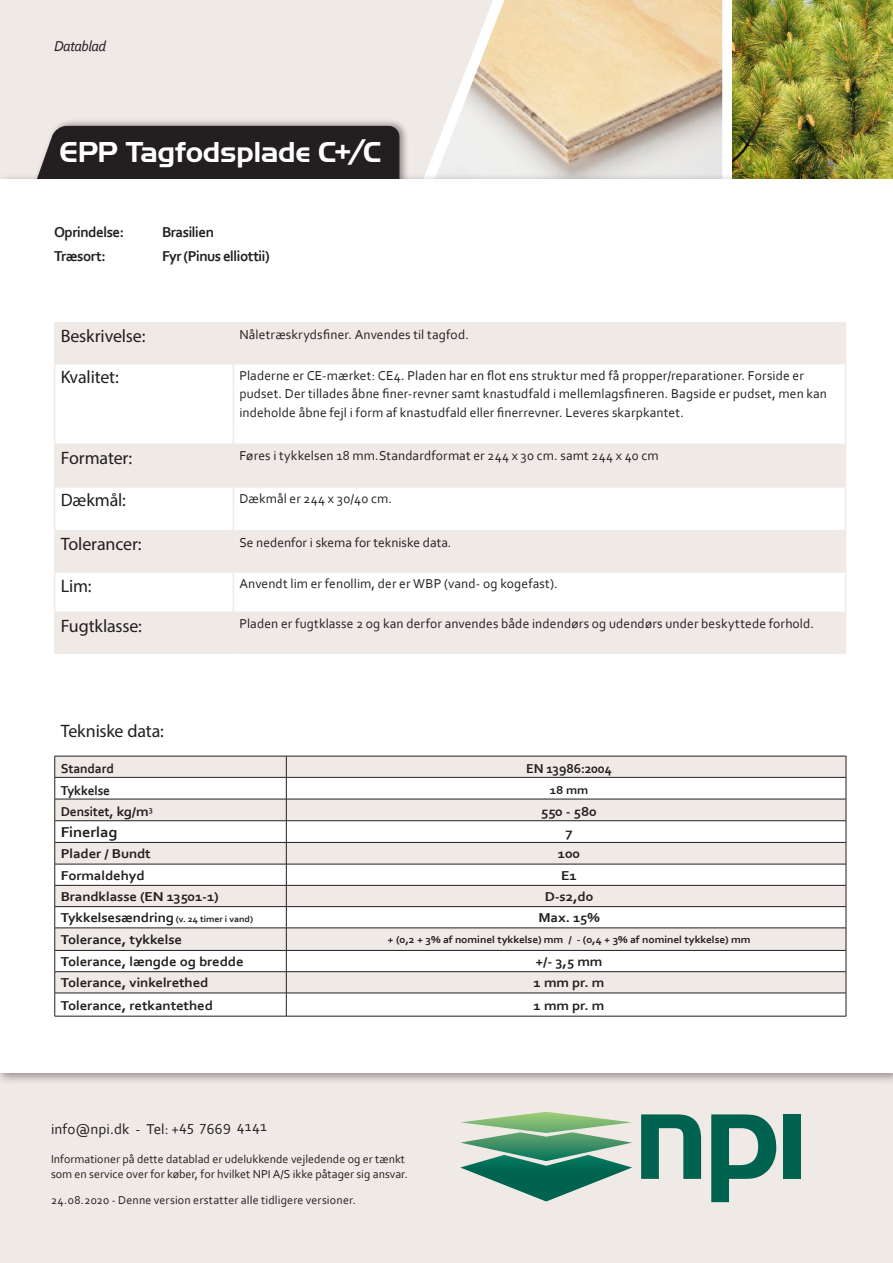
<style>
.page{position:relative;width:893px;height:1263px;background:#f0eae7}
.page>*{position:absolute;margin:0;border:0;box-sizing:border-box;transform-origin:0 0}
.Normal{font:700 30px "Handel Got D";letter-spacing:-.015em;color:#fff}
.t1{font:18px "Myriad Pro";letter-spacing:-.01em;color:#231f20}
.Brød{font:700 15px "Corbel";letter-spacing:-.03em;color:#231f20}
.t2{font:15px "Corbel";letter-spacing:.005em;color:#231f20}
.Brød-2{font:700 15px "Corbel";letter-spacing:-.01em;color:#231f20;scale:1.1 1}
.t3{font:italic 15px "Corbel";letter-spacing:-.04em;color:#231f20}
.t4{font:13.5px/18.8px "Corbel";letter-spacing:.01em;color:#231f20}
.Brød-3{font:700 13.5px "Corbel";letter-spacing:-.01em;color:#231f20;scale:1.1 1}
.Brød-4{font:700 13.5px "Corbel";letter-spacing:-.01em;color:#231f20}
.t5{font:12px "Corbel";color:#231f20}
.Brød-5{font:700 12px "Corbel";color:#231f20;scale:1.1 1}
.Brød-6{font:700 10.5px "Corbel";letter-spacing:-.01em;color:#231f20;scale:1.1 1}
.s1{font-size:9px}
</style>
<div class="page">
<svg style="left:426px;top:0;width:306px;height:174px"></svg>
<div style="left:30px;top:118px;width:379px;height:87px;background:#231f20;opacity:.45"></div>
<svg style="left:30px;top:125px;width:370px;height:49px;background:#2f2b2c"></svg>
<div style="left:0;top:180px;width:893px;height:893px;background:#fff"></div>
<svg style="left:56px;top:323px;width:789px;height:329px"></svg>
<hr style="left:54px;top:322px;width:179px;height:1px;background:#f0eae7">
<hr style="left:54px;top:323px;width:2px;height:40px;background:#f0eae7">
<hr style="left:233px;top:322px;width:613px;height:1px;background:#f0eae7">
<hr style="left:233px;top:323px;width:1px;height:40px;background:#f0eae7">
<hr style="left:845px;top:323px;width:1px;height:40px;background:#f0eae7">
<hr style="left:54px;top:363px;width:179px;height:1px;background:#f0eae7">
<hr style="left:54px;top:364px;width:2px;height:80px;background:#f0eae7">
<hr style="left:233px;top:363px;width:613px;height:1px;background:#f0eae7">
<hr style="left:233px;top:364px;width:1px;height:80px;background:#f0eae7">
<hr style="left:845px;top:364px;width:1px;height:80px;background:#f0eae7">
<hr style="left:54px;top:444px;width:179px;height:1px;background:#f0eae7">
<hr style="left:54px;top:445px;width:2px;height:41px;background:#f0eae7">
<hr style="left:233px;top:444px;width:613px;height:1px;background:#f0eae7">
<hr style="left:233px;top:445px;width:1px;height:41px;background:#f0eae7">
<hr style="left:845px;top:445px;width:1px;height:41px;background:#f0eae7">
<hr style="left:54px;top:486px;width:179px;height:2px;background:#f0eae7">
<hr style="left:54px;top:488px;width:2px;height:42px;background:#f0eae7">
<hr style="left:233px;top:486px;width:613px;height:2px;background:#f0eae7">
<hr style="left:233px;top:488px;width:1px;height:42px;background:#f0eae7">
<hr style="left:845px;top:488px;width:1px;height:42px;background:#f0eae7">
<hr style="left:54px;top:530px;width:179px;height:2px;background:#f0eae7">
<hr style="left:54px;top:532px;width:2px;height:39px;background:#f0eae7">
<hr style="left:233px;top:530px;width:613px;height:2px;background:#f0eae7">
<hr style="left:233px;top:532px;width:1px;height:39px;background:#f0eae7">
<hr style="left:845px;top:532px;width:1px;height:39px;background:#f0eae7">
<hr style="left:54px;top:571px;width:179px;height:2px;background:#f0eae7">
<hr style="left:54px;top:573px;width:2px;height:39px;background:#f0eae7">
<hr style="left:233px;top:571px;width:613px;height:2px;background:#f0eae7">
<hr style="left:233px;top:573px;width:1px;height:39px;background:#f0eae7">
<hr style="left:845px;top:573px;width:1px;height:39px;background:#f0eae7">
<hr style="left:54px;top:612px;width:179px;height:1px;background:#f0eae7">
<hr style="left:54px;top:613px;width:2px;height:39px;background:#f0eae7">
<hr style="left:233px;top:612px;width:613px;height:1px;background:#f0eae7">
<hr style="left:233px;top:613px;width:1px;height:39px;background:#f0eae7">
<hr style="left:845px;top:613px;width:1px;height:39px;background:#f0eae7">
<hr style="left:54px;top:652px;width:179px;height:2px;background:#f0eae7">
<hr style="left:233px;top:652px;width:613px;height:2px;background:#f0eae7">
<hr style="left:55px;top:1016px;width:231px;height:1px;background:#231f20">
<hr style="left:286px;top:1016px;width:560px;height:1px;background:#231f20">
<svg style="left:54px;top:756px;width:793px;height:260px"></svg>
<img style="left:732px;top:0;width:161px;height:179px">
<svg style="left:460px;top:1112px;width:172px;height:89px"></svg>
<svg style="left:641px;top:1114px;width:60px;height:65px"></svg>
<svg style="left:711px;top:1114px;width:65px;height:88px"></svg>
<div style="left:783px;top:1114px;width:17px;height:65px;background:#006350"></div>
<p class="t3" style="left:54px;top:37px;width:54px">Datablad</p>
<p class="Normal" style="left:60px;top:135px;width:323px">EPP Tagfodsplade C+/C</p>
<p class="Brød" style="left:54px;top:223px;width:72px">Oprindelse:</p>
<p class="Brød" style="left:162px;top:223px;width:54px">Brasilien</p>
<p class="Brød" style="left:54px;top:247px;width:53px">Træsort:</p>
<p class="Brød" style="left:162px;top:247px;width:109px">Fyr (Pinus elliottii)</p>
<p class="t1" style="left:61px;top:325px;width:86px">Beskrivelse:</p>
<p class="t4" style="left:239px;top:325px;width:231px">Nåletræskrydsfiner. Anvendes til tagfod.</p>
<p class="t1" style="left:61px;top:366px;width:60px">Kvalitet:</p>
<p class="t4" style="left:239px;top:365px;width:589px">Pladerne er CE-mærket: CE4. Pladen har en flot ens struktur med få propper/reparationer. Forside er pudset. Der tillades åbne finer-revner samt knastudfald i mellemlagsfineren. Bagside er pudset, men kan indeholde åbne fejl i form af knastudfald eller finerrevner. Leveres skarpkantet.</p>
<p class="t1" style="left:61px;top:447px;width:73px">Formater:</p>
<p class="t4" style="left:239px;top:446px;width:421px">Føres i tykkelsen 18 mm.Standardformat er 244 x 30 cm. samt 244 x 40 cm</p>
<p class="t1" style="left:61px;top:489px;width:67px">Dækmål:</p>
<p class="t4" style="left:239px;top:489px;width:154px">Dækmål er 244 x 30/40 cm.</p>
<p class="t1" style="left:61px;top:533px;width:82px">Tolerancer:</p>
<p class="t4" style="left:239px;top:533px;width:214px">Se nedenfor i skema for tekniske data.</p>
<p class="t1" style="left:61px;top:574px;width:32px">Lim:</p>
<p class="t4" style="left:239px;top:574px;width:320px">Anvendt lim er fenollim, der er WBP (vand- og kogefast).</p>
<p class="t1" style="left:61px;top:615px;width:83px">Fugtklasse:</p>
<p class="t4" style="left:239px;top:614px;width:576px">Pladen er fugtklasse 2 og kan derfor anvendes både indendørs og udendørs under beskyttede forhold.</p>
<p class="t1" style="left:61px;top:720px;width:105px">Tekniske data:</p>
<p class="Brød-4" style="left:61px;top:760px;width:55px">Standard</p>
<p class="Brød-4" style="left:526px;top:760px;width:87px">EN 13986:2004</p>
<p class="Brød-4" style="left:61px;top:782px;width:51px">Tykkelse</p>
<p class="Brød-5" style="left:550px;top:783px;width:37px">18 mm</p>
<p class="Brød-4" style="left:61px;top:803px;width:94px">Densitet, kg/m<sup>3</sup></p>
<p class="Brød-3" style="left:541px;top:803px;width:52px">550 - 580</p>
<p class="Brød-2" style="left:61px;top:823px;width:53px">Finerlag</p>
<p class="Brød-3" style="left:565px;top:824px;width:8px">7</p>
<p class="Brød-3" style="left:61px;top:845px;width:83px">Plader / Bundt</p>
<p class="Brød-3" style="left:558px;top:845px;width:22px">100</p>
<p class="Brød-3" style="left:61px;top:867px;width:78px">Formaldehyd</p>
<p class="Brød-3" style="left:561px;top:867px;width:16px">E1</p>
<p class="Brød-3" style="left:61px;top:888px;width:145px">Brandklasse (EN 13501-1)</p>
<p class="Brød-3" style="left:545px;top:888px;width:46px">D-s2,d0</p>
<p class="Brød-3" style="left:61px;top:909px;width:176px">Tykkelsesændring <span class="s1">(v. 24 timer i vand)</span></p>
<p class="Brød-3" style="left:538px;top:909px;width:57px">Max. 15%</p>
<p class="Brød-3" style="left:61px;top:931px;width:112px">Tolerance, tykkelse</p>
<p class="Brød-6" style="left:388px;top:933px;width:331px">+ (0,2 + 3% af nominel tykkelse) mm / - (0,4 + 3% af nominel tykkelse) mm</p>
<p class="Brød-3" style="left:61px;top:953px;width:168px">Tolerance, længde og bredde</p>
<p class="Brød-3" style="left:536px;top:953px;width:62px">+/- 3,5 mm</p>
<p class="Brød-3" style="left:61px;top:974px;width:136px">Tolerance, vinkelrethed</p>
<p class="Brød-3" style="left:534px;top:974px;width:66px">1 mm pr. m</p>
<p class="Brød-3" style="left:61px;top:997px;width:140px">Tolerance, retkantethed</p>
<p class="Brød-3" style="left:534px;top:997px;width:66px">1 mm pr. m</p>
<p class="t2" style="left:51px;top:1119px;width:217px">info@npi.dk - Tel: +45 7669 4141</p>
<p class="t5" style="left:51px;top:1152px;width:356px">Informationer på dette datablad er udelukkende vejledende og er tænkt</p>
<p class="t5" style="left:51px;top:1166px;width:358px">som en service over for køber, for hvilket NPI A/S ikke påtager sig ansvar.</p>
<p class="t5" style="left:51px;top:1192px;width:306px">24.08.2020 - Denne version erstatter alle tidligere versioner.</p>
</div>
